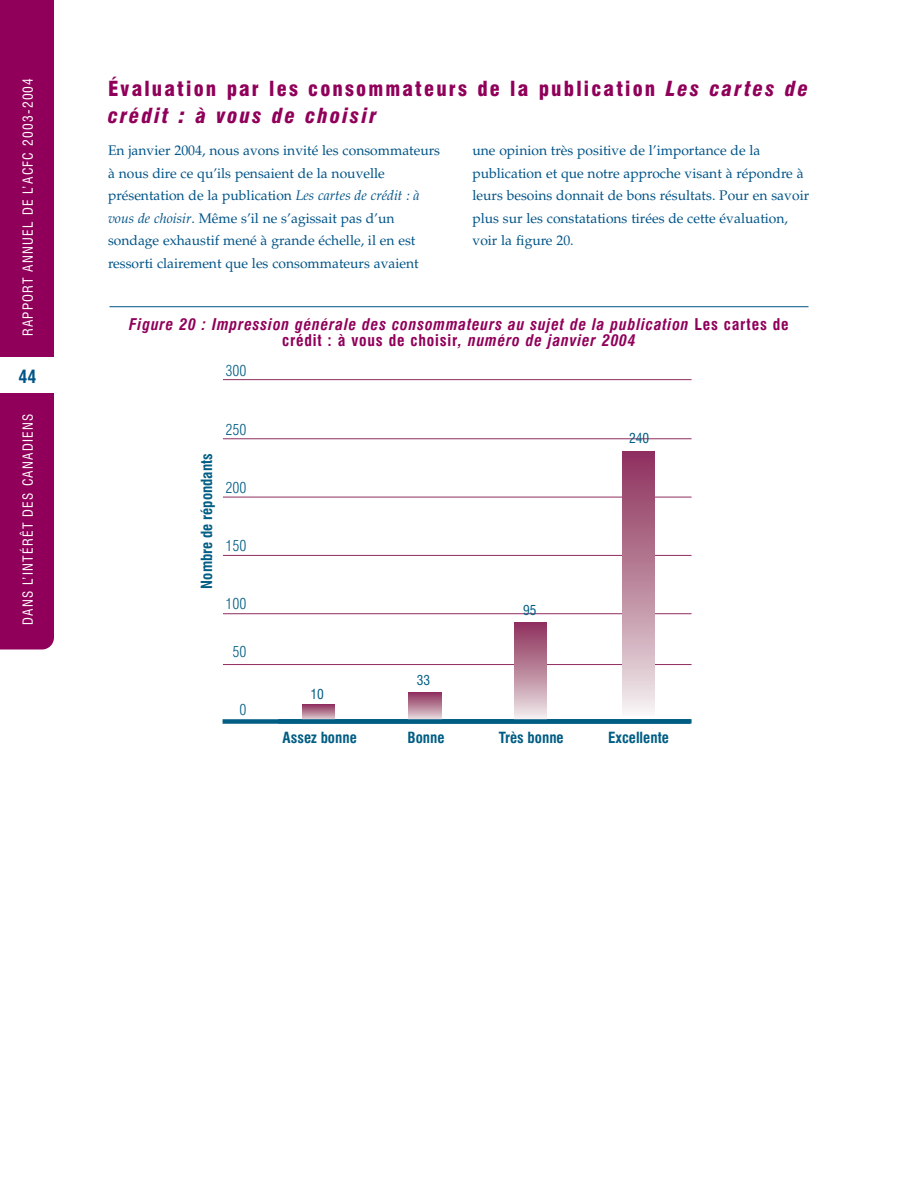
<style>
.page{position:relative;width:918px;height:1188px;background:#fff}
.page>*{position:absolute;margin:0;border:0;box-sizing:border-box;transform-origin:0 0}
.t1{font:900 condensed 20.25px/27px "Swiss 721 BT";letter-spacing:.105em;color:#90005a}
.t2{font:700 condensed 18px "Swiss 721 BT";color:#005488}
.t3{font:italic 700 condensed 15.75px/16.5px "Swiss 721 BT";letter-spacing:.05em;color:#90005a;text-align:center}
.t4{font:700 condensed 15px "Swiss 721 BT";color:#005d84}
.t5{font:300 condensed 15px "Swiss 721 BT";color:#005d84}
.t6{font:13.8px/22.5px "Palatino";color:#005488}
.t7{font:condensed 13.5px "Swiss 721 BT";letter-spacing:.09em;color:#fff}
.t8{font:condensed 13.5px "Swiss 721 BT";color:#005d84}
.s1{font-style:italic}
.s2{font-style:normal}
</style>
<div class="page">
<div style="left:0;top:0;width:54px;height:650px;background:#90005a"></div>
<div style="left:0;top:357px;width:70px;height:36px;background:#fff"></div>
<hr style="left:223px;top:664px;width:469px;height:1px;background:#8f2c5f">
<hr style="left:223px;top:613px;width:469px;height:1px;background:#8f2c5f">
<hr style="left:223px;top:555px;width:469px;height:1px;background:#8f2c5f">
<hr style="left:223px;top:497px;width:469px;height:1px;background:#8f2c5f">
<hr style="left:223px;top:439px;width:469px;height:1px;background:#8f2c5f">
<hr style="left:223px;top:379px;width:469px;height:1px;background:#8f2c5f">
<div style="left:623px;top:451px;width:32px;height:268px;background:linear-gradient(to bottom,#8a2a57,#f3efed)"></div>
<div style="left:514px;top:622px;width:32px;height:99px;background:linear-gradient(to bottom,#8a2b57,#f1eceb)"></div>
<svg style="left:303px;top:704px;width:32px;height:15px"></svg>
<svg style="left:409px;top:692px;width:32px;height:27px"></svg>
<div style="left:223px;top:719px;width:467px;height:5px;background:#005d84"></div>
<hr style="left:110px;top:306px;width:698px;height:1px;background:#005488">
<p class="t7" style="left:23px;top:336px;width:260px;rotate:-90deg">RAPPORT ANNUEL DE L’ACFC 2003-2004</p>
<h2 class="t2" style="left:19px;top:370px;width:19px">44</h2>
<p class="t7" style="left:23px;top:625px;width:212px;rotate:-90deg">DANS L’INTÉRÊT DES CANADIENS</p>
<h1 class="t1" style="left:108px;top:78px;width:702px">Évaluation par les consommateurs de la publication <span class="s1">Les cartes de crédit : à vous de choisir</span></h1>
<p class="t6" style="left:108px;top:141px;width:334px">En janvier 2004, nous avons invité les consommateurs à nous dire ce qu’ils pensaient de la nouvelle présentation de la publication <span class="s1">Les cartes de crédit : à vous de choisir</span>. Même s’il ne s’agissait pas d’un sondage exhaustif mené à grande échelle, il en est ressorti clairement que les consommateurs avaient</p>
<p class="t6" style="left:473px;top:141px;width:338px">une opinion très positive de l’importance de la publication et que notre approche visant à répondre à leurs besoins donnait de bons résultats. Pour en savoir plus sur les constatations tirées de cette évaluation, voir la figure 20.</p>
<p class="t3" style="left:129px;top:317px;width:661px">Figure 20 : Impression générale des consommateurs au sujet de la publication <span class="s2">Les cartes de crédit : à vous de choisir</span>, numéro de janvier 2004</p>
<p class="t5" style="left:225px;top:366px;width:23px">300</p>
<p class="t4" style="left:202px;top:589px;width:137px;rotate:-90deg">Nombre de répondants</p>
<p class="t5" style="left:225px;top:424px;width:23px">250</p>
<p class="t5" style="left:225px;top:482px;width:23px">200</p>
<p class="t5" style="left:225px;top:540px;width:23px">150</p>
<p class="t5" style="left:225px;top:599px;width:23px">100</p>
<p class="t5" style="left:232px;top:646px;width:16px">50</p>
<p class="t5" style="left:239px;top:705px;width:9px">0</p>
<p class="t8" style="left:311px;top:689px;width:15px">10</p>
<p class="t8" style="left:417px;top:675px;width:15px">33</p>
<p class="t8" style="left:523px;top:605px;width:15px">95</p>
<p class="t8" style="left:629px;top:433px;width:22px">240</p>
<p class="t4" style="left:283px;top:732px;width:76px">Assez bonne</p>
<p class="t4" style="left:407px;top:732px;width:39px">Bonne</p>
<p class="t4" style="left:499px;top:732px;width:66px">Très bonne</p>
<p class="t4" style="left:608px;top:732px;width:62px">Excellente</p>
</div>
